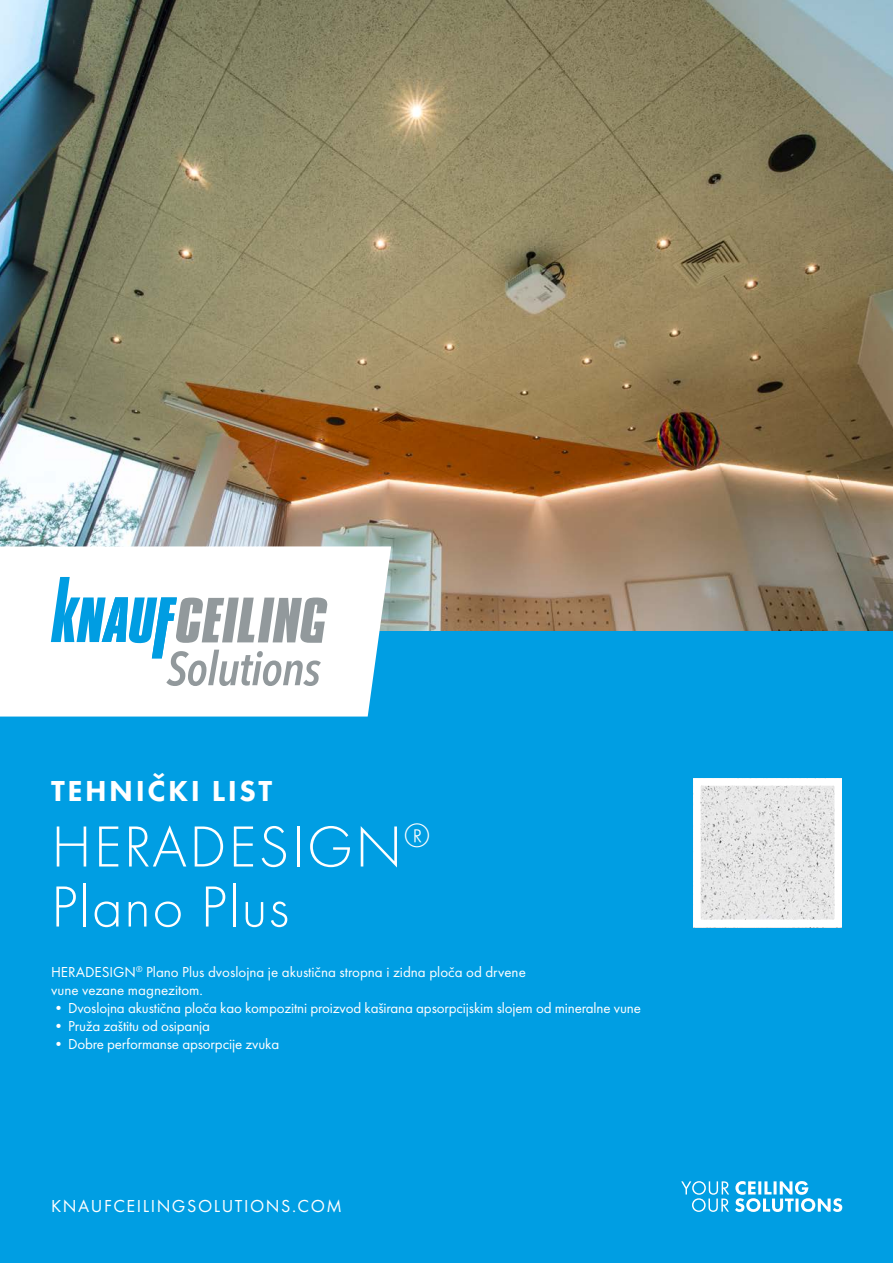
<style>
.page{position:relative;width:893px;height:1263px;background:#fff}
.page>*{position:absolute;margin:0;border:0;box-sizing:border-box;transform-origin:0 0}
.t1{font:300 60px "Futura PT";letter-spacing:.03em;color:#fff}
.t2{font:800 30px "Futura PT";letter-spacing:.085em;color:#fff}
.t3{font:18px "Futura PT";letter-spacing:.085em;color:#fff}
.t4{font:15px/18px "Futura PT";letter-spacing:-.01em;color:#fff}
</style>
<div class="page">
<img style="left:0;top:0;width:893px;height:631px">
<div style="left:0;top:631px;width:893px;height:632px;background:#009ee3"></div>
<svg style="left:681px;top:1181px;width:161px;height:31px"></svg>
<svg style="left:0;top:546px;width:391px;height:170px"></svg>
<svg style="left:51px;top:577px;width:276px;height:109px"></svg>
<img style="left:702px;top:787px;width:131px;height:131px">
<div style="left:693px;top:778px;width:149px;height:149px;border:8px solid #fff"></div>
<p class="t2" style="left:51px;top:772px;width:223px">TEHNIČKI LIST</p>
<p class="t1" style="left:51px;top:812px;width:380px">HERADESIGN<sup>®</sup></p>
<p class="t1" style="left:51px;top:872px;width:240px">Plano Plus</p>
<p class="t4" style="left:51px;top:963px;width:476px">HERADESIGN<sup>®</sup> Plano Plus dvoslojna je akustična stropna i zidna ploča od drvene vune vezane magnezitom.</p>
<p class="t4" style="left:51px;top:999px;width:591px">•Dvoslojna akustična ploča kao kompozitni proizvod kaširana apsorpcijskim slojem od mineralne vune</p>
<p class="t4" style="left:51px;top:1017px;width:161px">•Pruža zaštitu od osipanja</p>
<p class="t4" style="left:51px;top:1035px;width:230px">•Dobre performanse apsorpcije zvuka</p>
<p class="t3" style="left:51px;top:1195px;width:292px">KNAUFCEILINGSOLUTIONS.COM</p>
</div>
